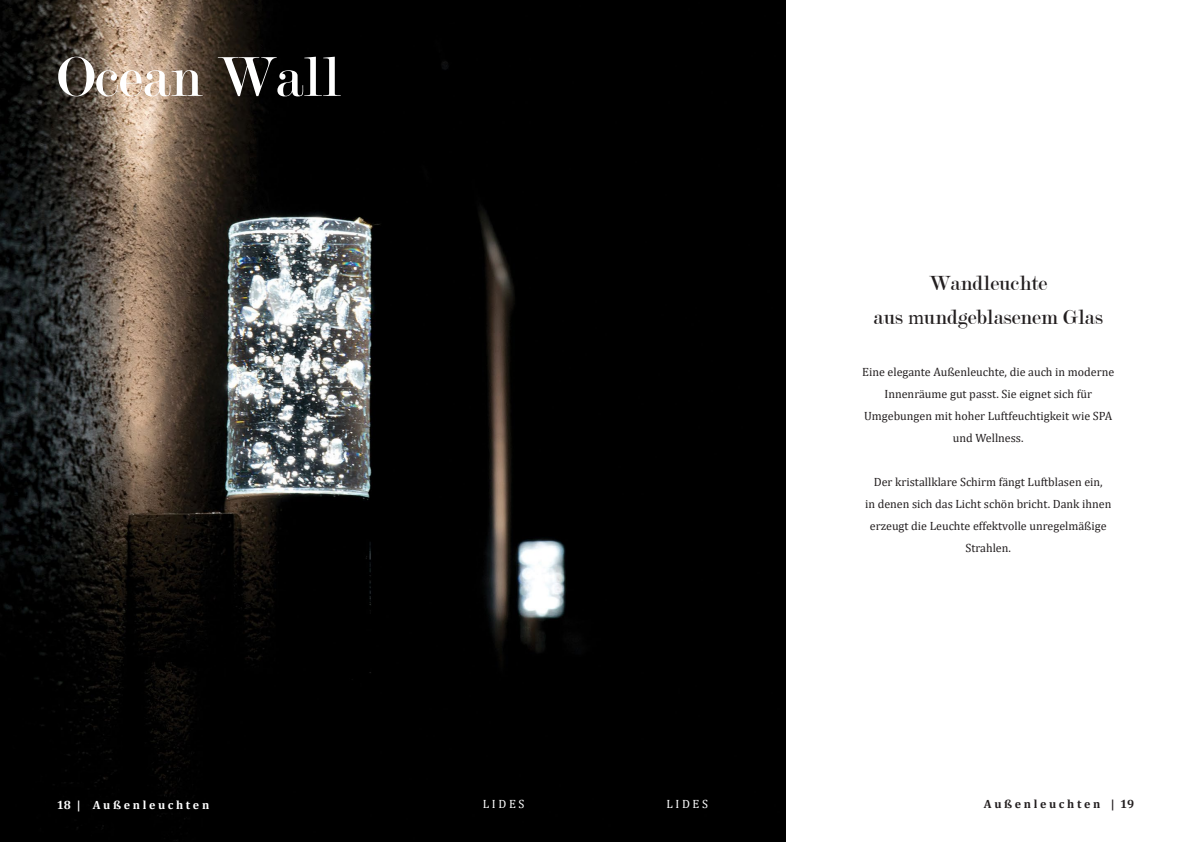
<style>
.page{position:relative;width:1191px;height:842px;background:#fff}
.page>*{position:absolute;margin:0;border:0;box-sizing:border-box;transform-origin:0 0}
.t1{font:60px "Modern";color:#fff}
.t2{font:22px "Modern";color:#231f20}
.t3{font:12px/22px "Cambria";color:#231f20;text-align:center}
.t4{font:700 12px "Cambria";color:#fff}
.t5{font:700 12px "Cambria";color:#231f20}
.t6{font:12px "Cambria";color:#fff}
.s1{font-family:"Times New Roman";font-size:20px}
</style>
<div class="page">
<img style="left:0;top:0;width:785px;height:842px">
<p class="t1" style="left:57px;top:47px;width:286px">Ocean Wall</p>
<p class="t2" style="left:929px;top:272px;width:119px">Wandleuchte</p>
<p class="t2" style="left:873px;top:306px;width:231px">aus <span class="s1">m</span>undgeblasenem Glas</p>
<p class="t3" style="left:862px;top:361px;width:254px">Eine elegante Außenleuchte, die auch in moderne Innenräume gut passt. Sie eignet sich für Umgebungen mit hoher Luftfeuchtigkeit wie SPA und Wellness.</p>
<p class="t3" style="left:873px;top:471px;width:230px">Der kristallklare Schirm fängt Luftblasen ein,</p>
<p class="t3" style="left:865px;top:493px;width:248px">in denen sich das Licht schön bricht. Dank ihnen erzeugt die Leuchte effektvolle unregelmäßige<br>Strahlen.</p>
<p class="t4" style="left:57px;top:796px;width:154px">18 | A u ß e n l e u c h t e n</p>
<p class="t6" style="left:483px;top:797px;width:43px">L I D E S</p>
<p class="t6" style="left:666px;top:797px;width:43px">L I D E S</p>
<p class="t5" style="left:984px;top:796px;width:152px">A u ß e n l e u c h t e n | 19</p>
</div>
